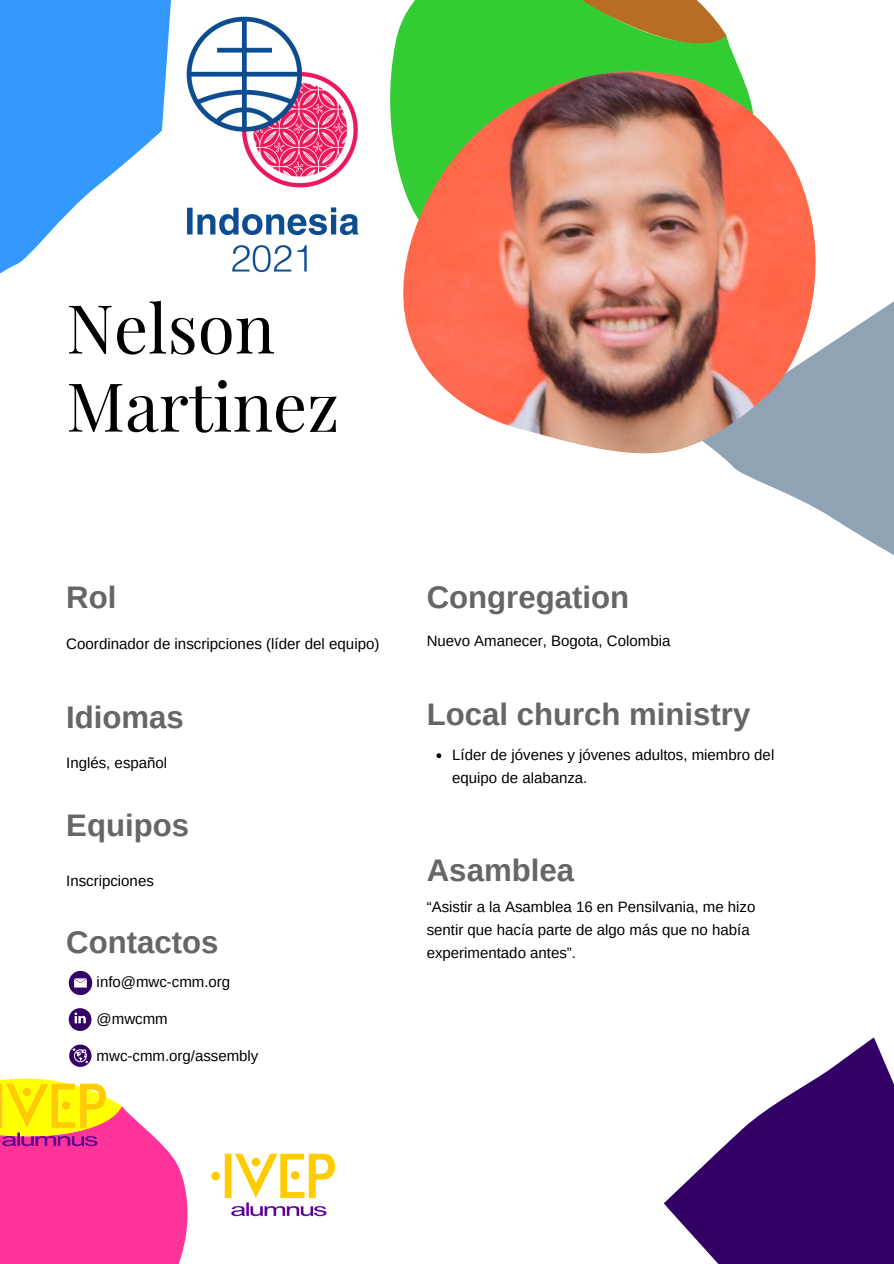
<style>
.page{position:relative;width:894px;height:1264px;background:#fff}
.page>*{position:absolute;margin:0;border:0;box-sizing:border-box;transform-origin:0 0}
.t1{font:67.5px/78.2px "Playfair Display";color:#000}
.t2{font:700 31.2px "Arimo";color:#666}
.t3{font:15.15px "Arimo";color:#000}
.t4{font:15px/23.4px "Arimo";color:#000}
</style>
<div class="page">
<svg style="left:390px;top:0;width:350px;height:185px;background:#4cd24c"></svg>
<svg style="left:527px;top:0;width:199px;height:61px;background:#64b035"></svg>
<div style="left:0;top:1170px;width:186px;height:93px;background:#f39"></div>
<svg style="left:718px;top:262px;width:175px;height:293px;fill:#8fa3b4"></svg>
<svg style="left:0;top:0;width:171px;height:274px;fill:#39f"></svg>
<svg style="left:664px;top:1037px;width:229px;height:226px;fill:#306"></svg>
<img style="left:403px;top:71px;width:412px;height:382px">
<img style="left:68px;top:970px;width:25px;height:26px">
<svg style="left:69px;top:1008px;width:22px;height:22px"></svg>
<svg style="left:0;top:1011px;width:132px;height:196px"></svg>
<img style="left:186px;top:16px;width:173px;height:257px">
<img style="left:158px;top:1152px;width:178px;height:88px">
<img style="left:0;top:1053px;width:169px;height:117px">
<svg style="left:436px;top:753px;width:5px;height:5px"></svg>
<h1 class="t1" style="left:66px;top:286px;width:274px">Nelson<br>Martinez</h1>
<h2 class="t2" style="left:66px;top:579px;width:52px">Rol</h2>
<p class="t3" style="left:66px;top:635px;width:315px">Coordinador de inscripciones (líder del equipo)</p>
<h2 class="t2" style="left:66px;top:699px;width:119px">Idiomas</h2>
<p class="t4" style="left:66px;top:751px;width:102px">Inglés, español</p>
<h2 class="t2" style="left:66px;top:808px;width:124px">Equipos</h2>
<p class="t4" style="left:66px;top:868px;width:89px">Inscripciones</p>
<h2 class="t2" style="left:66px;top:924px;width:154px">Contactos</h2>
<p class="t4" style="left:97px;top:970px;width:135px">info@mwc-cmm.org</p>
<p class="t4" style="left:97px;top:1007px;width:73px">@mwcmm</p>
<p class="t4" style="left:97px;top:1044px;width:163px">mwc-cmm.org/assembly</p>
<h2 class="t2" style="left:426px;top:579px;width:204px">Congregation</h2>
<p class="t4" style="left:426px;top:629px;width:245px">Nuevo Amanecer, Bogota, Colombia</p>
<h2 class="t2" style="left:426px;top:696px;width:325px">Local church ministry</h2>
<p class="t4" style="left:452px;top:743px;width:323px">Líder de jóvenes y jóvenes adultos, miembro del equipo de alabanza.</p>
<h2 class="t2" style="left:426px;top:853px;width:149px">Asamblea</h2>
<p class="t4" style="left:426px;top:894px;width:330px">“Asistir a la Asamblea 16 en Pensilvania, me hizo sentir que hacía parte de algo más que no había experimentado antes”.</p>
</div>
